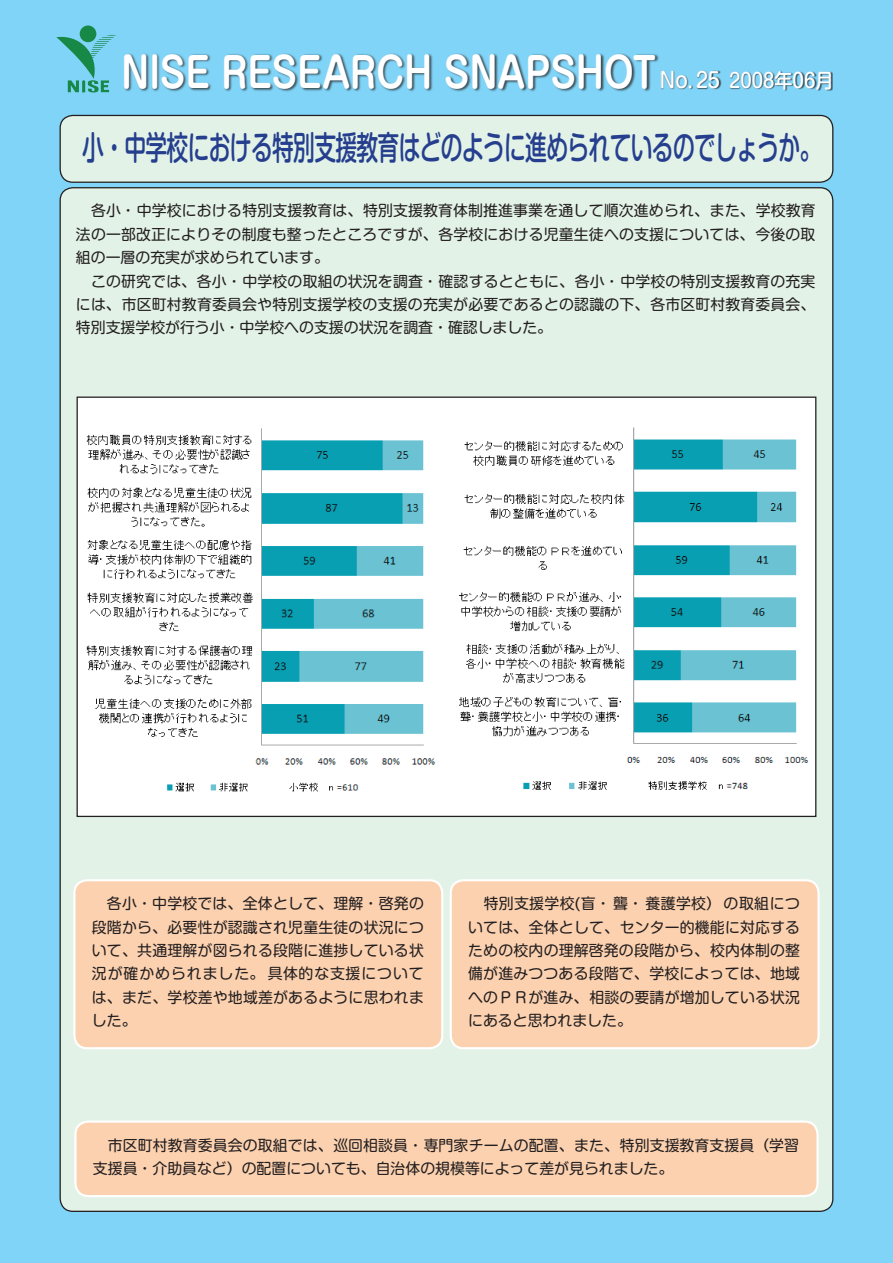
<style>
.page{position:relative;width:893px;height:1263px;background:#80d4f7}
.page>*{position:absolute;margin:0;border:0;box-sizing:border-box;transform-origin:0 0}
.t1{font:700 40.8px "Shin M Go Pro De";letter-spacing:-.01em;color:#fff;scale:.83 1}
.t2{font:500 33px "Shin M Go Pro";letter-spacing:-.03em;color:#253f8e;scale:.66 1}
.t3{font:14.85px/23.4px "Shin M Go Pro";letter-spacing:.01em;color:#231f20}
.s1{font-family:"Shin M Go Pro";font-weight:500;font-size:21px}
.s2{font-family:"Shin M Go Pro";font-weight:500;font-size:19.95px}
</style>
<div class="page">
<div style="left:60px;top:188px;width:773px;height:1023px;background:#e3f2e7;border-radius:13px"></div>
<div style="left:123px;top:53px;width:536px;height:39px;background:#231f20;opacity:.75"></div>
<div style="left:80px;top:26px;width:16px;height:16px;background:#188847;border-radius:50%"></div>
<svg style="left:56px;top:35px;width:60px;height:57px"></svg>
<div style="left:661px;top:70px;width:60px;height:20px;background:#231f20;opacity:.75"></div>
<div style="left:729px;top:70px;width:104px;height:22px;background:#231f20;opacity:.75"></div>
<div style="left:60px;top:115px;width:773px;height:67px;background:#e3f2e7;border-radius:13px"></div>
<div style="left:60px;top:115px;width:773px;height:68px;border:1px solid #231f20;border-radius:13px"></div>
<div style="left:451px;top:880px;width:368px;height:168px;background:#fcd1af;border-radius:13px"></div>
<div style="left:450px;top:879px;width:370px;height:170px;border:2px solid #fff;border-radius:13px"></div>
<div style="left:74px;top:880px;width:368px;height:168px;background:#fcd1af;border-radius:13px"></div>
<div style="left:73px;top:879px;width:370px;height:170px;border:2px solid #fff;border-radius:13px"></div>
<div style="left:75px;top:1121px;width:742px;height:75px;background:#fcd1af;border-radius:13px"></div>
<div style="left:74px;top:1120px;width:745px;height:77px;border:2px solid #fff;border-radius:13px"></div>
<div style="left:77px;top:397px;width:739px;height:419px;background:#fff"></div>
<img style="left:86px;top:427px;width:723px;height:365px">
<h1 class="t1" style="left:121px;top:39px;width:860px">NISE RESEARCH SNAPSHOT <span class="s1">No. 25</span> <span class="s2">2008年06月</span></h1>
<h2 class="t2" style="left:82px;top:121px;width:1121px">小・中学校における特別支援教育はどのように進められているのでしょうか。</h2>
<p class="t3" style="left:76px;top:197px;width:741px;text-indent:15px">各小・中学校における特別支援教育は、特別支援教育体制推進事業を通して順次進められ、また、学校教育法の一部改正によりその制度も整ったところですが、各学校における児童生徒への支援については、今後の取組の一層の充実が求められています。<br>　この研究では、各小・中学校の取組の状況を調査・確認するとともに、各小・中学校の特別支援教育の充実には、市区町村教育委員会や特別支援学校の支援の充実が必要であるとの認識の下、各市区町村教育委員会、特別支援学校が行う小・中学校への支援の状況を調査・確認しました。</p>
<p class="t3" style="left:92px;top:890px;width:334px;text-align:justify">　各小・中学校では、全体として、理解・啓発の段階から、必要性が認識され児童生徒の状況について、共通理解が図られる段階に進捗している状況が確かめられました。具体的な支援については、まだ、学校差や地域差があるように思われました。</p>
<p class="t3" style="left:468px;top:890px;width:333px;text-align:justify">　特別支援学校(盲・聾・養護学校）の取組については、全体として、センター的機能に対応するための校内の理解啓発の段階から、校内体制の整備が進みつつある段階で、学校によっては、地域へのＰＲが進み、相談の要請が増加している状況にあると思われました。　</p>
<p class="t3" style="left:93px;top:1131px;width:708px">　市区町村教育委員会の取組では、巡回相談員・専門家チームの配置、また、特別支援教育支援員（学習支援員・介助員など）の配置についても、自治体の規模等によって差が見られました。</p>
</div>
